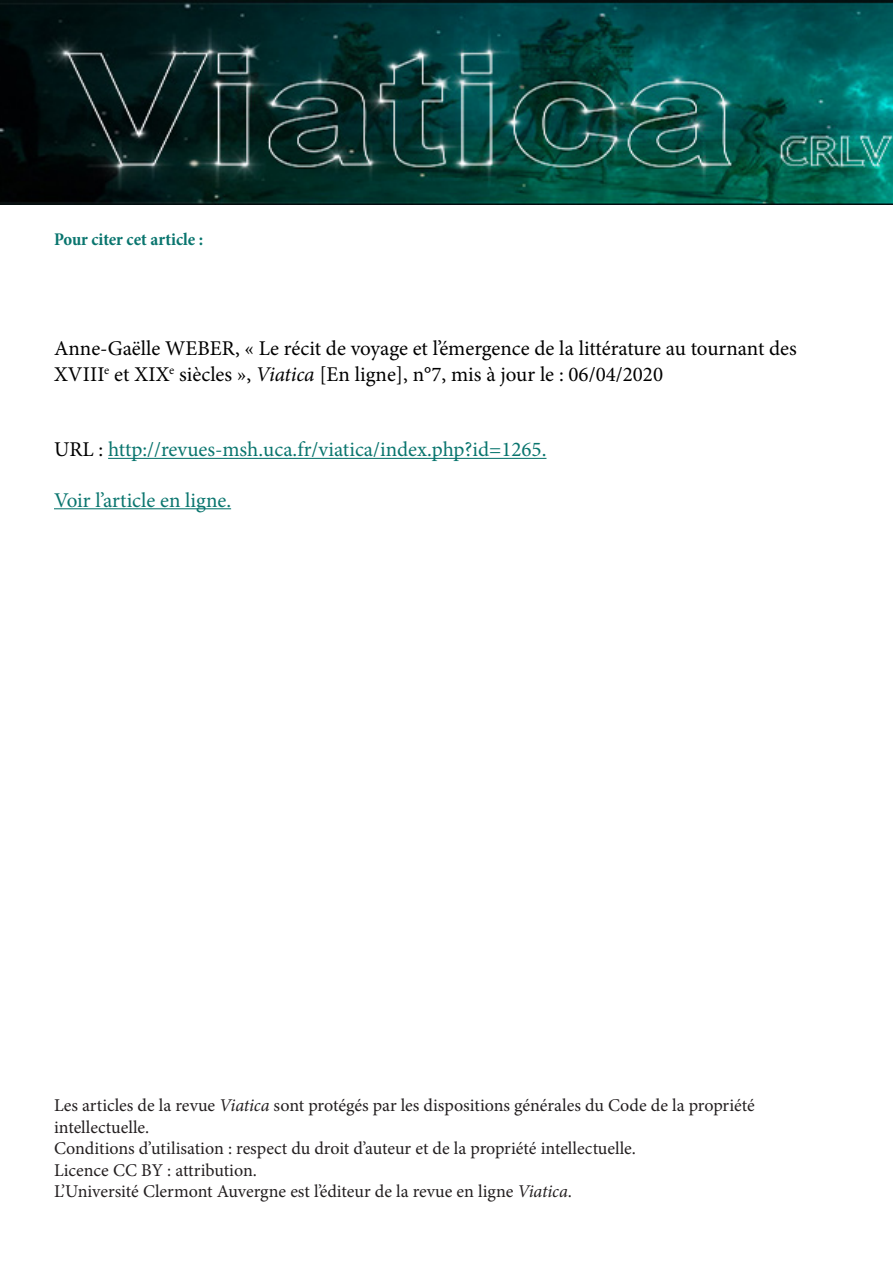
<style>
.page{position:relative;width:893px;height:1263px;background:#fff}
.page>*{position:absolute;margin:0;border:0;box-sizing:border-box;transform-origin:0 0}
.t1{font:21px/25.2px "Minion Pro";color:#000}
.t2{font:21px "Minion Pro";color:#09756e}
.t3{font:18px "Minion Pro";color:#231f20}
.t4{font:700 condensed 18px "Minion Pro";color:#09756e}
.s1{font-style:italic}
.s2{color:#000}
</style>
<div class="page">
<img style="left:0;top:0;width:893px;height:204px">
<hr style="left:108px;top:458px;width:438px;height:1px;background:#09756e">
<hr style="left:54px;top:508px;width:177px;height:1px;background:#09756e">
<p class="t4" style="left:54px;top:227px;width:151px">Pour citer cet article :</p>
<p class="t1" style="left:54px;top:336px;width:744px">Anne-Gaëlle WEBER, « Le récit de voyage et l’émergence de la littérature au tournant des<br>XVIII<sup>e</sup> et XIX<sup>e</sup> siècles », <span class="s1">Viatica</span> [En ligne], n°7, mis à jour le : 06/04/2020</p>
<p class="t2" style="left:54px;top:435px;width:494px"><span class="s2">URL :</span> http://revues-msh.uca.fr/viatica/index.php?id=1265.</p>
<p class="t2" style="left:54px;top:486px;width:179px">Voir l’article en ligne.</p>
<p class="t3" style="left:54px;top:1093px;width:702px">Les articles de la revue <span class="s1">Viatica</span> sont protégés par les dispositions générales du Code de la propriété</p>
<p class="t3" style="left:54px;top:1115px;width:97px">intellectuelle.</p>
<p class="t3" style="left:54px;top:1136px;width:583px">Conditions d’utilisation : respect du droit d’auteur et de la propriété intellectuelle.</p>
<p class="t3" style="left:54px;top:1158px;width:205px">Licence CC BY : attribution.</p>
<p class="t3" style="left:54px;top:1179px;width:519px">L’Université Clermont Auvergne est l’éditeur de la revue en ligne <span class="s1">Viatica</span>.</p>
</div>
